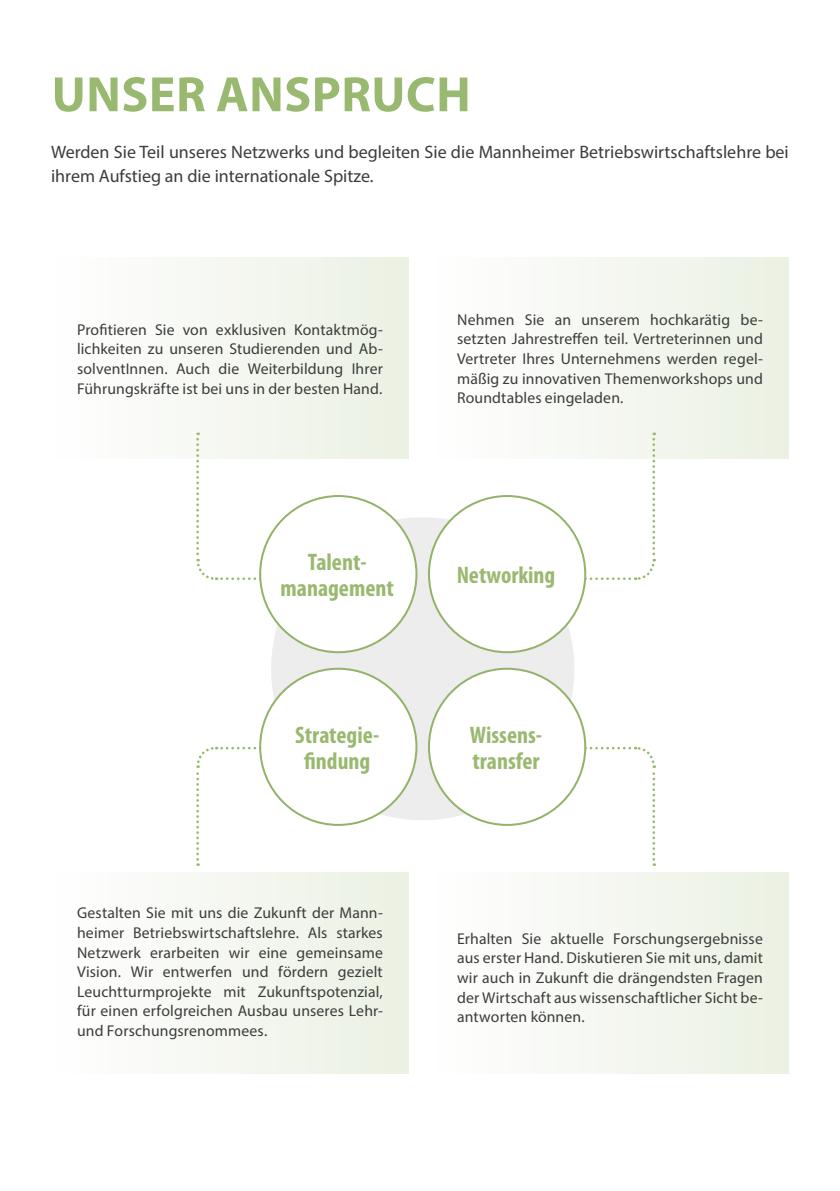
<style>
.page{position:relative;width:840px;height:1191px;background:#fff}
.page>*{position:absolute;margin:0;border:0;box-sizing:border-box;transform-origin:0 0}
.t1{font:700 50px "Myriad Pro";letter-spacing:.01em;color:#9ab970}
.t2{font:700 condensed 24px/26px "Myriad Pro";color:#9ab970;text-align:center}
.t3{font:18px/24px "Myriad Pro";color:#3c3c3b}
.t4{font:15.6px/19.6px "Myriad Pro";letter-spacing:.01em;color:#3c3c3b;text-align:justify}
</style>
<div class="page">
<div style="left:51px;top:257px;width:357px;height:201px;background:linear-gradient(to right,#fffeff,#ebf1e2)"></div>
<div style="left:431px;top:257px;width:357px;height:201px;background:linear-gradient(to right,#fffeff,#ebf1e2)"></div>
<div style="left:271px;top:517px;width:303px;height:303px;background:#ededed;border-radius:50%"></div>
<svg style="left:544px;top:432px;width:112px;height:148px"></svg>
<svg style="left:195px;top:432px;width:113px;height:148px"></svg>
<svg style="left:544px;top:745px;width:112px;height:121px"></svg>
<svg style="left:196px;top:746px;width:112px;height:120px"></svg>
<div style="left:260px;top:496px;width:156px;height:156px;background:#fff;border-radius:50%"></div>
<div style="left:260px;top:668px;width:156px;height:157px;background:#fff;border-radius:50%"></div>
<div style="left:428px;top:496px;width:157px;height:156px;background:#fff;border-radius:50%"></div>
<div style="left:428px;top:668px;width:157px;height:157px;background:#fff;border-radius:50%"></div>
<div style="left:431px;top:872px;width:357px;height:201px;background:linear-gradient(to right,#fffeff,#ebf1e2)"></div>
<div style="left:51px;top:872px;width:357px;height:201px;background:linear-gradient(to right,#fffeff,#ebf1e2)"></div>
<h1 class="t1" style="left:52px;top:62px;width:420px">UNSER ANSPRUCH</h1>
<p class="t3" style="left:51px;top:140px;width:738px">Werden Sie Teil unseres Netzwerks und begleiten Sie die Mannheimer Betriebswirtschaftslehre bei ihrem Aufstieg an die internationale Spitze.</p>
<p class="t4" style="left:77px;top:319px;width:307px">Profitieren Sie von exklusiven Kontaktmög&shy;lichkeiten zu unseren Studierenden und Ab&shy;solventInnen. Auch die Weiterbildung Ihrer Führungskräfte ist bei uns in der besten Hand.</p>
<p class="t4" style="left:457px;top:309px;width:307px">Nehmen Sie an unserem hochkarätig be&shy;setzten Jahrestreffen teil. Vertreterinnen und Vertreter Ihres Unternehmens werden regel&shy;mäßig zu innovativen Themenworkshops und Roundtables eingeladen.</p>
<h2 class="t2" style="left:280px;top:548px;width:115px">Talent&shy;management</h2>
<h2 class="t2" style="left:295px;top:721px;width:85px">Strategie&shy;findung</h2>
<p class="t4" style="left:77px;top:903px;width:307px">Gestalten Sie mit uns die Zukunft der Mann&shy;heimer Betriebswirtschaftslehre. Als starkes Netzwerk erarbeiten wir eine gemeinsame Vision. Wir entwerfen und fördern gezielt Leuchtturmprojekte mit Zukunftspotenzial, für einen erfolgreichen Ausbau unseres Lehr&shy;und Forschungsrenommees.</p>
<h2 class="t2" style="left:456px;top:561px;width:100px">Networking</h2>
<h2 class="t2" style="left:469px;top:721px;width:74px;text-align:left">Wissens&shy;transfer</h2>
<p class="t4" style="left:457px;top:928px;width:307px">Erhalten Sie aktuelle Forschungsergebnisse aus erster Hand. Diskutieren Sie mit uns, damit wir auch in Zukunft die drängendsten Fragen der Wirtschaft aus wissenschaftlicher Sicht be&shy;antworten können.</p>
</div>
